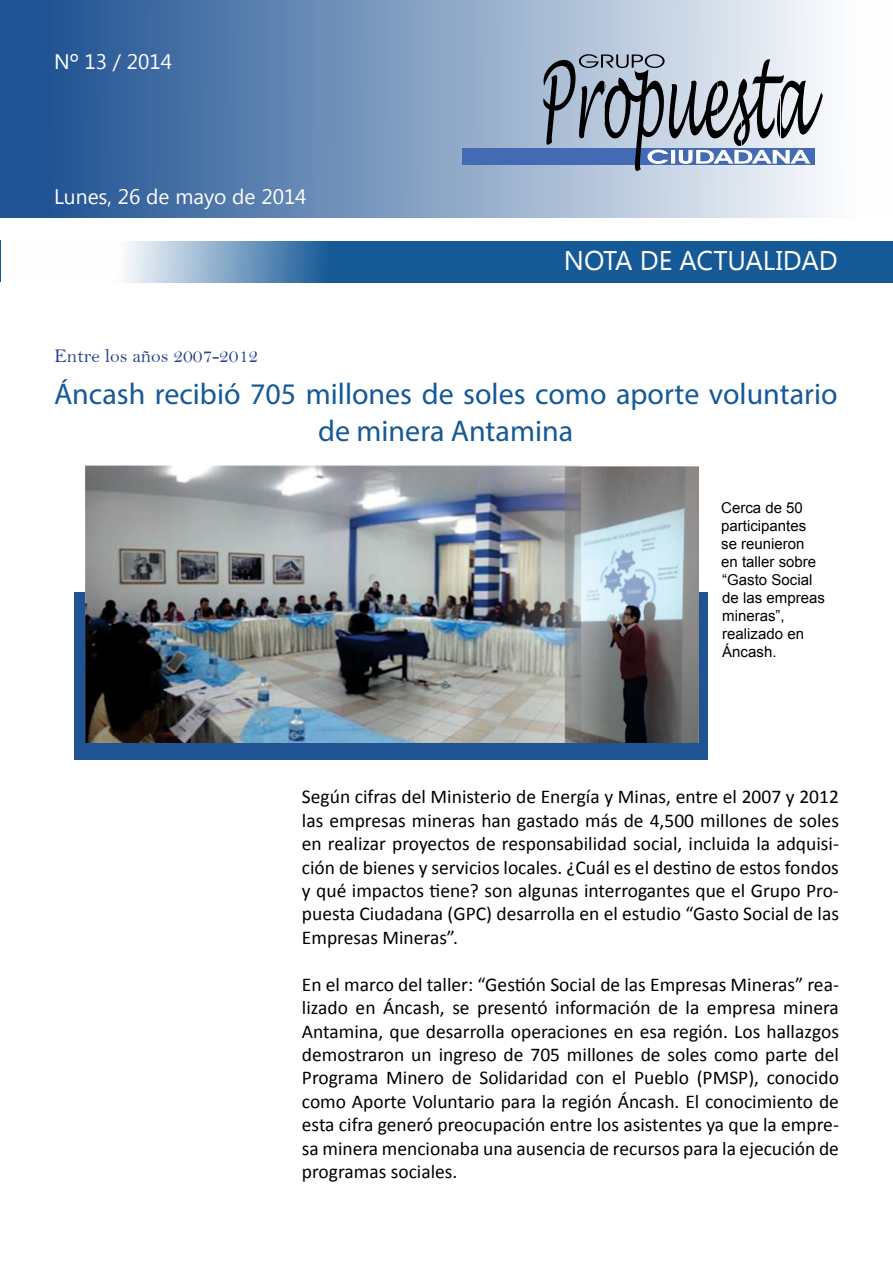
<style>
.page{position:relative;width:893px;height:1263px;background:#fff}
.page>*{position:absolute;margin:0;border:0;box-sizing:border-box;transform-origin:0 0}
.t1{font:30px/36px "Myriad Pro";color:#155997;text-align:center}
.t2{font:21px "Segoe UI Symbol";color:#fff}
.t3{font:19.5px/23.4px "Calibri";color:#000;text-align:justify}
.t4{font:19.5px "Bell";color:#25408f}
.t5{font:15px/18px "Arial";color:#000}
</style>
<div class="page">
<div style="left:0;top:0;width:892px;height:217px;background:linear-gradient(to right,#154a8d,#fff)"></div>
<svg style="left:124px;top:241px;width:769px;height:41px;background:#3872a6"></svg>
<hr style="left:0;top:240px;width:1px;height:41px;background:#155997">
<div style="left:462px;top:148px;width:353px;height:16px;background:#436ab3"></div>
<svg style="left:543px;top:54px;width:280px;height:117px;background:#97a2b3"></svg>
<div style="left:74px;top:592px;width:633px;height:168px;background:#205393"></div>
<img style="left:86px;top:465px;width:612px;height:278px">
<svg style="left:566px;top:251px;width:66px;height:19px"></svg>
<svg style="left:642px;top:251px;width:29px;height:19px"></svg>
<div style="left:680px;top:251px;width:156px;height:19px;background:#155997"></div>
<svg style="left:56px;top:54px;width:22px;height:15px"></svg>
<svg style="left:113px;top:55px;width:8px;height:17px"></svg>
<svg style="left:56px;top:189px;width:8px;height:15px"></svg>
<svg style="left:89px;top:193px;width:9px;height:11px"></svg>
<svg style="left:108px;top:201px;width:3px;height:5px"></svg>
<svg style="left:119px;top:189px;width:21px;height:15px"></svg>
<svg style="left:147px;top:188px;width:22px;height:16px"></svg>
<svg style="left:233px;top:188px;width:22px;height:16px"></svg>
<svg style="left:86px;top:54px;width:20px;height:16px"></svg>
<svg style="left:128px;top:54px;width:43px;height:16px"></svg>
<svg style="left:177px;top:193px;width:48px;height:16px"></svg>
<svg style="left:262px;top:189px;width:44px;height:15px"></svg>
<p class="t2" style="left:64px;top:181px;width:45px">◆■ ▲</p>
<p class="t4" style="left:54px;top:344px;width:206px">Entre los años 2007-2012</p>
<h1 class="t1" style="left:54px;top:376px;width:785px">Áncash recibió 705 millones de soles como aporte voluntario de minera Antamina</h1>
<p class="t5" style="left:721px;top:499px;width:105px">Cerca de 50 participantes se reunieron en taller sobre “Gasto Social de las empreas mineras”, realizado en<br>Áncash.</p>
<p class="t3" style="left:302px;top:785px;width:539px">Según cifras del Ministerio de Energía y Minas, entre el 2007 y 2012 las empresas mineras han gastado más de 4,500 millones de soles en realizar proyectos de responsabilidad social, incluida la adquisi&shy;ción de bienes y servicios locales. ¿Cuál es el destino de estos fondos y qué impactos tiene? son algunas interrogantes que el Grupo Pro&shy;puesta Ciudadana (GPC) desarrolla en el estudio “Gasto Social de las Empresas Mineras”.</p>
<p class="t3" style="left:302px;top:972px;width:539px">En el marco del taller: “Gestión Social de las Empresas Mineras” rea&shy;lizado en Áncash, se presentó información de la empresa minera Antamina, que desarrolla operaciones en esa región. Los hallazgos demostraron un ingreso de 705 millones de soles como parte del Programa Minero de Solidaridad con el Pueblo (PMSP), conocido como Aporte Voluntario para la región Áncash. El conocimiento de esta cifra generó preocupación entre los asistentes ya que la empre&shy;sa minera mencionaba una ausencia de recursos para la ejecución de programas sociales.</p>
</div>
